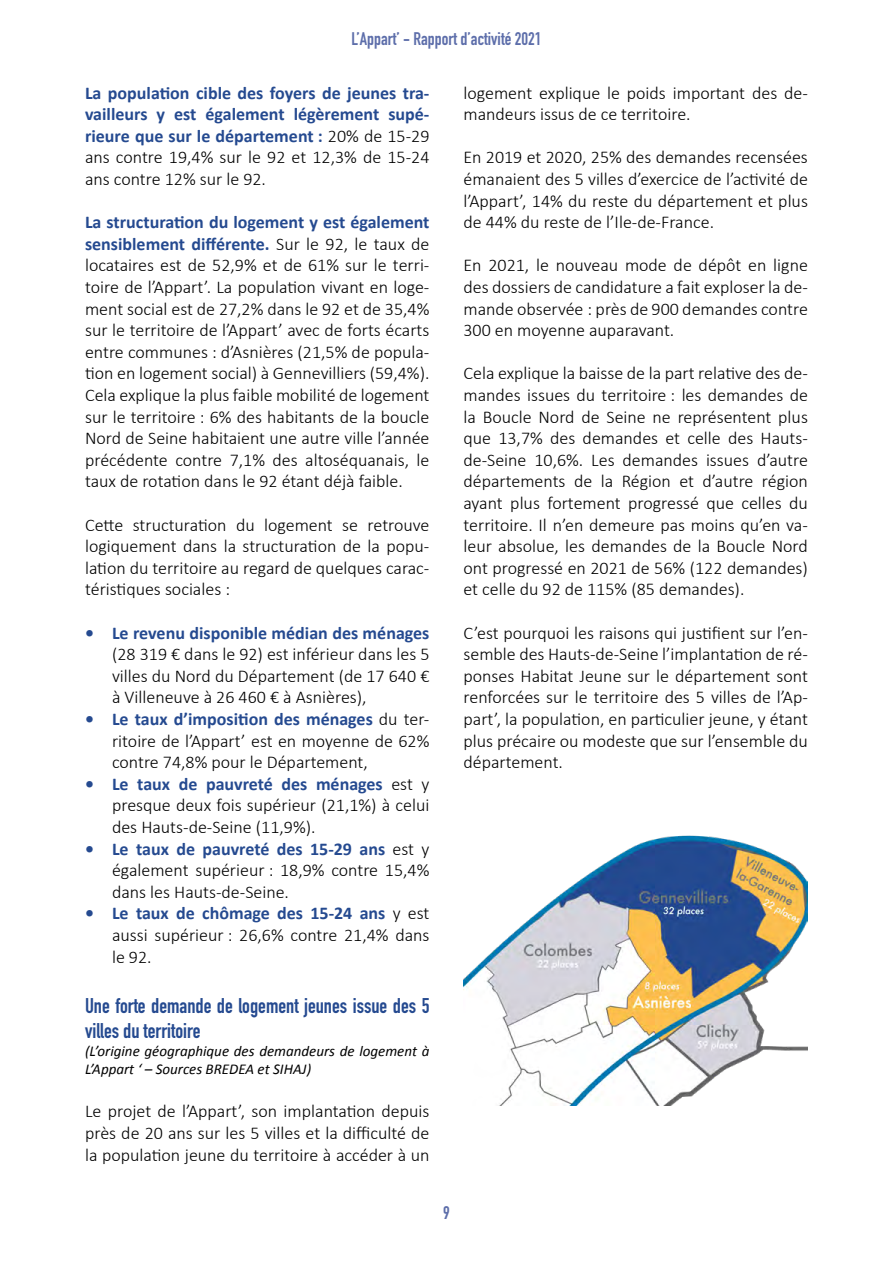
<style>
.page{position:relative;width:893px;height:1263px;background:#fff}
.page>*{position:absolute;margin:0;border:0;box-sizing:border-box;transform-origin:0 0}
.t1{font:700 21px/25.2px "DIN Condensed";color:#254a90}
.t2{font:300 18px/21.6px "Calibri";color:#000;text-align:justify}
.t3{font:700 18px/21.6px "Calibri";color:#254a90;text-align:justify}
.t4{font:700 18px "DIN Condensed";color:#5d6eaa}
.t5{font:italic 15px/18px "Calibri";color:#000}
.s1{font-weight:300;color:#000}
.s2{font-weight:700;color:#254a90}
</style>
<div class="page">
<img style="left:463px;top:835px;width:345px;height:271px">
<p class="t4" style="left:351px;top:26px;width:191px">L’Appart’ - Rapport d’activité 2021</p>
<p class="t3" style="left:85px;top:81px;width:346px">La population cible des foyers de jeunes tra&shy;vailleurs y est également légèrement supé&shy;rieure que sur le département : <span class="s1">20% de 15-29 ans contre 19,4% sur le 92 et 12,3% de 15-24 ans contre 12% sur le 92.</span></p>
<p class="t2" style="left:85px;top:211px;width:346px"><span class="s2">La structuration du logement y est également sensiblement différente.</span> Sur le 92, le taux de locataires est de 52,9% et de 61% sur le terri&shy;toire de l’Appart’. La population vivant en loge&shy;ment social est de 27,2% dans le 92 et de 35,4% sur le territoire de l’Appart’ avec de forts écarts entre communes : d’Asnières (21,5% de popula&shy;tion en logement social) à Gennevilliers (59,4%).<br>Cela explique la plus faible mobilité de logement sur le territoire : 6% des habitants de la boucle Nord de Seine habitaient une autre ville l’année précédente contre 7,1% des altoséquanais, le taux de rotation dans le 92 étant déjà faible.</p>
<p class="t2" style="left:85px;top:514px;width:346px">Cette structuration du logement se retrouve logiquement dans la structuration de la popu&shy;lation du territoire au regard de quelques carac&shy;téristiques sociales :</p>
<p class="t2" style="left:112px;top:622px;width:319px;text-indent:-27px"><span class="s2">• Le revenu disponible médian des ménages </span>(28 319 € dans le 92) est inférieur dans les 5 villes du Nord du Département (de 17 640 € à Villeneuve à 26 460 € à Asnières),</p>
<p class="t2" style="left:112px;top:708px;width:319px;text-indent:-27px"><span class="s2">• Le taux d’imposition des ménages</span> du ter&shy;ritoire de l’Appart’ est en moyenne de 62% contre 74,8% pour le Département,</p>
<p class="t2" style="left:112px;top:773px;width:319px;text-indent:-27px"><span class="s2">• Le taux de pauvreté des ménages</span> est y presque deux fois supérieur (21,1%) à celui des Hauts-de-Seine (11,9%).</p>
<p class="t2" style="left:112px;top:838px;width:319px;text-indent:-27px"><span class="s2">• Le taux de pauvreté des 15-29 ans</span> est y également supérieur : 18,9% contre 15,4% dans les Hauts-de-Seine.</p>
<p class="t2" style="left:112px;top:902px;width:319px;text-indent:-27px"><span class="s2">• Le taux de chômage des 15-24 ans</span> y est aussi supérieur : 26,6% contre 21,4% dans le 92.</p>
<p class="t1" style="left:85px;top:993px;width:346px">Une forte demande de logement jeunes issue des 5 villes du territoire</p>
<p class="t5" style="left:85px;top:1042px;width:346px">(L’origine géographique des demandeurs de logement à<br>L’Appart ‘ – Sources BREDEA et SIHAJ)</p>
<p class="t2" style="left:85px;top:1100px;width:346px">Le projet de l’Appart’, son implantation depuis près de 20 ans sur les 5 villes et la difficulté de la population jeune du territoire à accéder à un</p>
<p class="t2" style="left:463px;top:82px;width:346px">logement explique le poids important des de&shy;mandeurs issus de ce territoire.</p>
<p class="t2" style="left:463px;top:146px;width:346px">En 2019 et 2020, 25% des demandes recensées émanaient des 5 villes d’exercice de l’activité de l’Appart’, 14% du reste du département et plus de 44% du reste de l’Ile-de-France.</p>
<p class="t2" style="left:463px;top:254px;width:346px">En 2021, le nouveau mode de dépôt en ligne des dossiers de candidature a fait exploser la de&shy;mande observée : près de 900 demandes contre 300 en moyenne auparavant.</p>
<p class="t2" style="left:463px;top:362px;width:346px">Cela explique la baisse de la part relative des de&shy;mandes issues du territoire : les demandes de la Boucle Nord de Seine ne représentent plus que 13,7% des demandes et celle des Hauts&shy;de-Seine 10,6%. Les demandes issues d’autre départements de la Région et d’autre région ayant plus fortement progressé que celles du territoire. Il n’en demeure pas moins qu’en va&shy;leur absolue, les demandes de la Boucle Nord ont progressé en 2021 de 56% (122 demandes) et celle du 92 de 115% (85 demandes).</p>
<p class="t2" style="left:463px;top:622px;width:346px">C’est pourquoi les raisons qui justifient sur l’en&shy;semble des Hauts-de-Seine l’implantation de ré&shy;ponses Habitat Jeune sur le département sont renforcées sur le territoire des 5 villes de l’Ap&shy;part’, la population, en particulier jeune, y étant plus précaire ou modeste que sur l’ensemble du département.</p>
<p class="t4" style="left:443px;top:1201px;width:8px">9</p>
</div>
